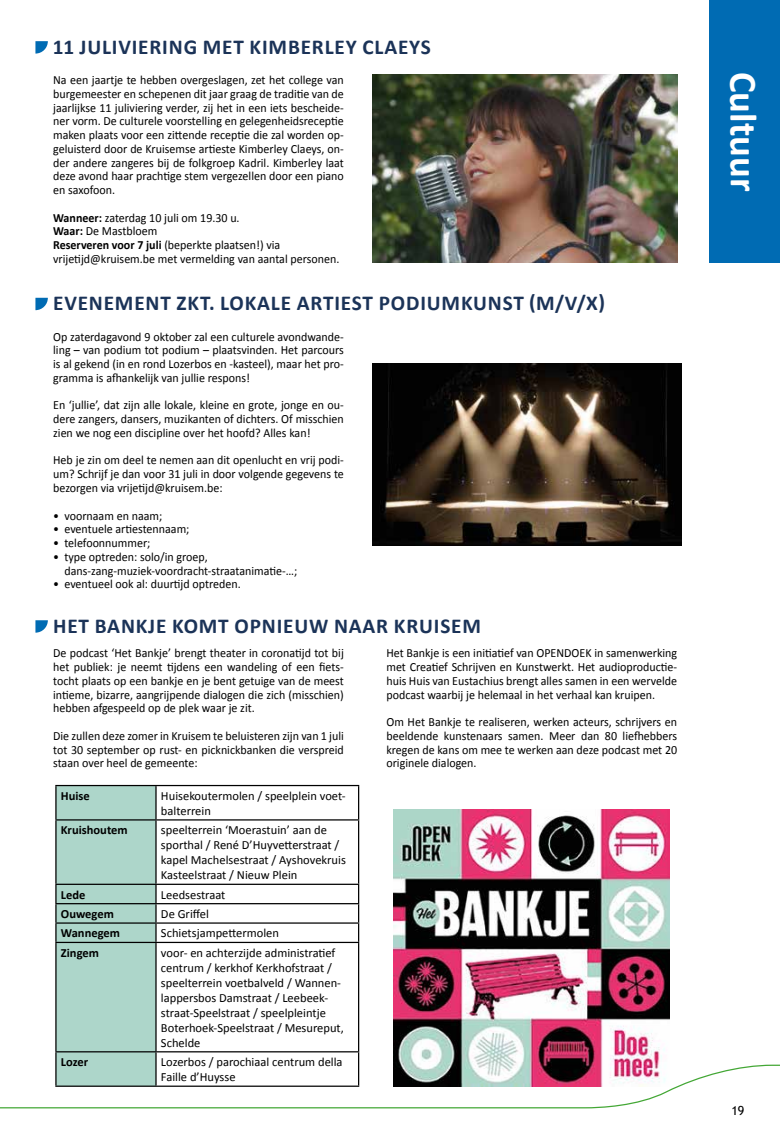
<style>
.page{position:relative;width:780px;height:1134px;background:#fff}
.page>*{position:absolute;margin:0;border:0;box-sizing:border-box;transform-origin:0 0}
.t1{font:700 38.75px "Calibri";letter-spacing:-.005em;color:#fff}
.t2{font:700 21.25px "Calibri";letter-spacing:.04em;color:#1b3358}
.t3{font:12.5px/13.8px "Calibri";color:#000;text-align:justify;scale:.96 1}
.t4{font:12.5px/15px "Calibri";color:#000}
.t5{font:700 12.5px "Calibri";color:#000}
.t6{font:12.5px "Trebuchet MS";color:#000}
.s1{font-weight:700}
</style>
<div class="page">
<svg style="left:0;top:1064px;width:780px;height:45px"></svg>
<svg style="left:35px;top:620px;width:13px;height:13px"></svg>
<div style="left:709px;top:0;width:71px;height:262px;background:#006bb3"></div>
<svg style="left:35px;top:41px;width:13px;height:13px"></svg>
<svg style="left:35px;top:298px;width:13px;height:12px"></svg>
<img style="left:372px;top:75px;width:305px;height:187px">
<img style="left:372px;top:363px;width:309px;height:183px">
<hr style="left:156px;top:785px;width:203px;height:1px;background:#000">
<hr style="left:358px;top:786px;width:1px;height:33px;background:#000">
<hr style="left:156px;top:819px;width:203px;height:1px;background:#000">
<hr style="left:358px;top:820px;width:1px;height:64px;background:#000">
<hr style="left:156px;top:884px;width:203px;height:1px;background:#000">
<hr style="left:156px;top:903px;width:203px;height:1px;background:#000">
<hr style="left:156px;top:922px;width:203px;height:2px;background:#000">
<div style="left:55px;top:785px;width:102px;height:300px;background:#add6ca"></div>
<svg style="left:358px;top:885px;width:1px;height:57px"></svg>
<hr style="left:55px;top:942px;width:101px;height:1px;background:#000">
<hr style="left:55px;top:943px;width:2px;height:108px;background:#000">
<hr style="left:156px;top:942px;width:203px;height:1px;background:#000">
<hr style="left:155px;top:943px;width:2px;height:108px;background:#000">
<hr style="left:358px;top:943px;width:1px;height:108px;background:#000">
<hr style="left:55px;top:1051px;width:101px;height:1px;background:#000">
<hr style="left:55px;top:1052px;width:2px;height:33px;background:#000">
<hr style="left:156px;top:1051px;width:203px;height:1px;background:#000">
<hr style="left:155px;top:1052px;width:2px;height:33px;background:#000">
<hr style="left:358px;top:1052px;width:1px;height:33px;background:#000">
<hr style="left:55px;top:1085px;width:101px;height:2px;background:#000">
<hr style="left:156px;top:1085px;width:203px;height:2px;background:#000">
<img style="left:393px;top:810px;width:276px;height:276px">
<h2 class="t2" style="left:53px;top:33px;width:379px">11 JULIVIERING MET KIMBERLEY CLAEYS</h2>
<p class="t3" style="left:53px;top:73px;width:304px">Na een jaartje te hebben overgeslagen, zet het college van burgemeester en schepenen dit jaar graag de traditie van de jaarlijkse 11 juliviering verder, zij het in een iets bescheide&shy;ner vorm. De culturele voorstelling en gelegenheidsreceptie maken plaats voor een zittende receptie die zal worden op&shy;geluisterd door de Kruisemse artieste Kimberley Claeys, on&shy;der andere zangeres bij de folkgroep Kadril. Kimberley laat deze avond haar prachtige stem vergezellen door een piano en saxofoon.</p>
<p class="t3" style="left:53px;top:211px;width:299px;text-align:left"><span class="s1">Wanneer:</span> zaterdag 10 juli om 19.30 u.<br><span class="s1">Waar:</span> De Mastbloem<br><span class="s1">Reserveren voor 7 juli</span> (beperkte plaatsen!) via vrijetijd@kruisem.be met vermelding van aantal personen.</p>
<h2 class="t2" style="left:53px;top:290px;width:553px">EVENEMENT ZKT. LOKALE ARTIEST PODIUMKUNST (M/V/X)</h2>
<p class="t3" style="left:53px;top:330px;width:304px">Op zaterdagavond 9 oktober zal een culturele avondwande&shy;ling – van podium tot podium – plaatsvinden. Het parcours is al gekend (in en rond Lozerbos en -kasteel), maar het pro&shy;gramma is afhankelijk van jullie respons!</p>
<p class="t3" style="left:53px;top:398px;width:304px">En ‘jullie’, dat zijn alle lokale, kleine en grote, jonge en ou&shy;dere zangers, dansers, muzikanten of dichters. Of misschien zien we nog een discipline over het hoofd? Alles kan!</p>
<p class="t3" style="left:53px;top:453px;width:304px">Heb je zin om deel te nemen aan dit openlucht en vrij podi&shy;um? Schrijf je dan voor 31 juli in door volgende gegevens te bezorgen via vrijetijd@kruisem.be:</p>
<p class="t3" style="left:53px;top:508px;width:115px">• voornaam en naam;</p>
<p class="t3" style="left:53px;top:522px;width:143px">• eventuele artiestennaam;</p>
<p class="t3" style="left:53px;top:536px;width:103px">• telefoonnummer;</p>
<p class="t3" style="left:64px;top:550px;width:244px;text-indent:-11px">• type optreden: solo/in groep, dans-zang-muziek-voordracht-straatanimatie-…;</p>
<p class="t3" style="left:53px;top:577px;width:197px">• eventueel ook al: duurtijd optreden.</p>
<h2 class="t2" style="left:53px;top:612px;width:429px">HET BANKJE KOMT OPNIEUW NAAR KRUISEM</h2>
<p class="t3" style="left:53px;top:646px;width:304px">De podcast ‘Het Bankje’ brengt theater in coronatijd tot bij het publiek: je neemt tijdens een wandeling of een fiets&shy;tocht plaats op een bankje en je bent getuige van de meest intieme, bizarre, aangrijpende dialogen die zich (misschien) hebben afgespeeld op de plek waar je zit.</p>
<p class="t3" style="left:53px;top:729px;width:304px">Die zullen deze zomer in Kruisem te beluisteren zijn van 1 juli tot 30 september op rust- en picknickbanken die verspreid staan over heel de gemeente:</p>
<p class="t5" style="left:61px;top:788px;width:30px">Huise</p>
<p class="t4" style="left:161px;top:788px;width:186px">Huisekoutermolen / speelplein voet&shy;balterrein</p>
<p class="t5" style="left:61px;top:822px;width:68px">Kruishoutem</p>
<p class="t4" style="left:161px;top:823px;width:186px">speelterrein ‘Moerastuin’ aan de sporthal / René D’Huyvetterstraat / kapel Machelsestraat / Ayshovekruis Kasteelstraat / Nieuw Plein</p>
<p class="t5" style="left:61px;top:886px;width:26px">Lede</p>
<p class="t4" style="left:161px;top:887px;width:66px">Leedsestraat</p>
<p class="t5" style="left:61px;top:906px;width:54px">Ouwegem</p>
<p class="t4" style="left:161px;top:906px;width:49px">De Griffel</p>
<p class="t5" style="left:61px;top:925px;width:60px">Wannegem</p>
<p class="t4" style="left:161px;top:926px;width:119px">Schietsjampettermolen</p>
<p class="t5" style="left:61px;top:945px;width:39px">Zingem</p>
<p class="t4" style="left:161px;top:945px;width:184px">voor- en achterzijde administratief centrum / kerkhof Kerkhofstraat / speelterrein voetbalveld / Wannen&shy;lappersbos Damstraat / Leebeek&shy;straat-Speelstraat / speelpleintje<br>Boterhoek-Speelstraat / Mesureput,<br>Schelde</p>
<p class="t5" style="left:61px;top:1054px;width:29px">Lozer</p>
<p class="t4" style="left:161px;top:1054px;width:183px">Lozerbos / parochiaal centrum della<br>Faille d’Huysse</p>
<p class="t3" style="left:386px;top:646px;width:304px">Het Bankje is een initiatief van OPENDOEK in samenwerking met Creatief Schrijven en Kunstwerkt. Het audioproductie&shy;huis Huis van Eustachius brengt alles samen in een wervelde podcast waarbij je helemaal in het verhaal kan kruipen.</p>
<p class="t3" style="left:386px;top:715px;width:304px">Om Het Bankje te realiseren, werken acteurs, schrijvers en beeldende kunstenaars samen. Meer dan 80 liefhebbers kregen de kans om mee te werken aan deze podcast met 20 originele dialogen.</p>
<h1 class="t1" style="left:768px;top:72px;width:121px;rotate:90deg">Cultuur</h1>
<p class="t6" style="left:731px;top:1103px;width:15px">19</p>
</div>
